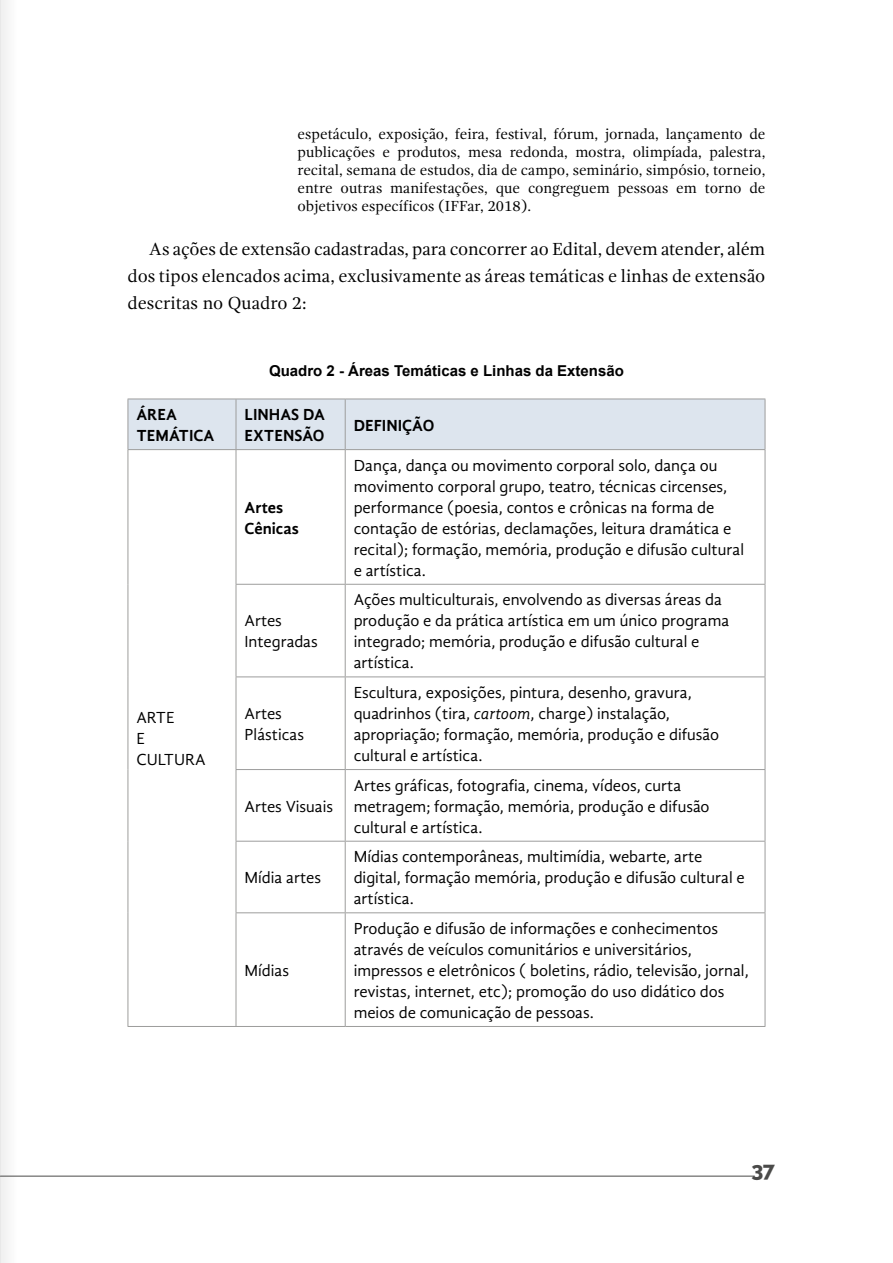
<style>
.page{position:relative;width:893px;height:1263px;background:#fff}
.page>*{position:absolute;margin:0;border:0;box-sizing:border-box;transform-origin:0 0}
.t1{font:800 21px "Raleway";color:#4a4a49}
.t2{font:18px/27px "Gandhi Serif";color:#000;text-align:justify}
.t3{font:16.5px/21px "Gandhi Sans";color:#000}
.t4{font:700 16.5px/21px "Gandhi Sans";color:#000}
.t5{font:15px/18px "Gandhi Serif";color:#000;text-align:justify}
.t6{font:700 15px "Arial";color:#000}
.s1{font-style:italic}
</style>
<div class="page">
<div style="left:0;top:0;width:18px;height:1263px;background:#f6f6f6"></div>
<hr style="left:0;top:1176px;width:754px;height:1px;background:#4a4a49">
<div style="left:129px;top:400px;width:636px;height:49px;background:#dde5ee"></div>
<hr style="left:236px;top:399px;width:1px;height:50px;background:#9d9d9c">
<hr style="left:345px;top:399px;width:1px;height:50px;background:#9d9d9c">
<hr style="left:345px;top:450px;width:1px;height:134px;background:#9d9d9c">
<hr style="left:236px;top:584px;width:109px;height:1px;background:#9d9d9c">
<hr style="left:345px;top:584px;width:420px;height:1px;background:#9d9d9c">
<hr style="left:345px;top:585px;width:1px;height:91px;background:#9d9d9c">
<hr style="left:236px;top:676px;width:109px;height:1px;background:#9d9d9c">
<hr style="left:345px;top:676px;width:420px;height:1px;background:#9d9d9c">
<hr style="left:345px;top:677px;width:1px;height:92px;background:#9d9d9c">
<hr style="left:236px;top:769px;width:109px;height:1px;background:#9d9d9c">
<hr style="left:345px;top:769px;width:420px;height:1px;background:#9d9d9c">
<hr style="left:345px;top:770px;width:1px;height:71px;background:#9d9d9c">
<hr style="left:236px;top:841px;width:109px;height:1px;background:#9d9d9c">
<hr style="left:345px;top:841px;width:420px;height:1px;background:#9d9d9c">
<hr style="left:345px;top:841px;width:1px;height:71px;background:#9d9d9c">
<hr style="left:236px;top:912px;width:109px;height:1px;background:#9d9d9c">
<hr style="left:345px;top:912px;width:420px;height:1px;background:#9d9d9c">
<hr style="left:345px;top:913px;width:1px;height:113px;background:#9d9d9c">
<hr style="left:236px;top:1026px;width:109px;height:1px;background:#9d9d9c">
<hr style="left:345px;top:1026px;width:420px;height:1px;background:#9d9d9c">
<hr style="left:765px;top:450px;width:1px;height:134px;background:#9d9d9c">
<hr style="left:765px;top:585px;width:1px;height:91px;background:#9d9d9c">
<hr style="left:765px;top:677px;width:1px;height:92px;background:#9d9d9c">
<hr style="left:765px;top:770px;width:1px;height:71px;background:#9d9d9c">
<hr style="left:765px;top:841px;width:1px;height:71px;background:#9d9d9c">
<hr style="left:765px;top:913px;width:1px;height:113px;background:#9d9d9c">
<hr style="left:128px;top:399px;width:108px;height:1px;background:#9d9d9c">
<hr style="left:128px;top:399px;width:1px;height:50px;background:#9d9d9c">
<hr style="left:236px;top:399px;width:109px;height:1px;background:#9d9d9c">
<hr style="left:345px;top:399px;width:420px;height:1px;background:#9d9d9c">
<hr style="left:765px;top:399px;width:1px;height:50px;background:#9d9d9c">
<hr style="left:128px;top:449px;width:108px;height:1px;background:#9d9d9c">
<hr style="left:236px;top:449px;width:109px;height:1px;background:#9d9d9c">
<hr style="left:345px;top:449px;width:420px;height:1px;background:#9d9d9c">
<hr style="left:128px;top:450px;width:1px;height:134px;background:#9d9d9c">
<hr style="left:236px;top:450px;width:1px;height:134px;background:#9d9d9c">
<hr style="left:128px;top:584px;width:1px;height:93px;background:#9d9d9c">
<hr style="left:236px;top:585px;width:1px;height:91px;background:#9d9d9c">
<hr style="left:128px;top:677px;width:1px;height:92px;background:#9d9d9c">
<hr style="left:236px;top:677px;width:1px;height:92px;background:#9d9d9c">
<hr style="left:128px;top:769px;width:1px;height:72px;background:#9d9d9c">
<hr style="left:236px;top:770px;width:1px;height:71px;background:#9d9d9c">
<hr style="left:128px;top:841px;width:1px;height:72px;background:#9d9d9c">
<hr style="left:236px;top:841px;width:1px;height:71px;background:#9d9d9c">
<hr style="left:128px;top:913px;width:1px;height:113px;background:#9d9d9c">
<hr style="left:236px;top:913px;width:1px;height:113px;background:#9d9d9c">
<hr style="left:128px;top:1026px;width:108px;height:1px;background:#9d9d9c">
<p class="t5" style="left:298px;top:125px;width:469px">espetáculo, exposição, feira, festival, fórum, jornada, lançamento de publicações e produtos, mesa redonda, mostra, olimpíada, palestra, recital, semana de estudos, dia de campo, seminário, simpósio, torneio, entre outras manifestações, que congreguem pessoas em torno de objetivos específicos (IFFar, 2018).</p>
<p class="t2" style="left:128px;top:236px;width:639px;text-indent:21px">As ações de extensão cadastradas, para concorrer ao Edital, devem atender, além dos tipos elencados acima, exclusivamente as áreas temáticas e linhas de extensão descritas no Quadro 2:</p>
<p class="t6" style="left:269px;top:360px;width:356px">Quadro 2 - Áreas Temáticas e Linhas da Extensão</p>
<p class="t4" style="left:136px;top:404px;width:80px">ÁREA<br>TEMÁTICA</p>
<p class="t4" style="left:244px;top:404px;width:82px">LINHAS DA<br>EXTENSÃO</p>
<p class="t4" style="left:354px;top:414px;width:82px">DEFINIÇÃO</p>
<p class="t3" style="left:136px;top:707px;width:71px">ARTE<br>E<br>CULTURA</p>
<p class="t4" style="left:244px;top:497px;width:56px">Artes<br>Cênicas</p>
<p class="t3" style="left:244px;top:610px;width:75px">Artes<br>Integradas</p>
<p class="t3" style="left:244px;top:703px;width:61px">Artes<br>Plásticas</p>
<p class="t3" style="left:244px;top:796px;width:90px">Artes Visuais</p>
<p class="t3" style="left:244px;top:867px;width:78px">Mídia artes</p>
<p class="t3" style="left:244px;top:960px;width:46px">Mídias</p>
<p class="t3" style="left:354px;top:455px;width:392px">Dança, dança ou movimento corporal solo, dança ou movimento corporal grupo, teatro, técnicas circenses, performance (poesia, contos e crônicas na forma de contação de estórias, declamações, leitura dramática e recital); formação, memória, produção e difusão cultural e artística.</p>
<p class="t3" style="left:354px;top:589px;width:377px">Ações multiculturais, envolvendo as diversas áreas da produção e da prática artística em um único programa integrado; memória, produção e difusão cultural e artística.</p>
<p class="t3" style="left:354px;top:682px;width:367px">Escultura, exposições, pintura, desenho, gravura, quadrinhos (tira, <span class="s1">cartoom</span>, charge) instalação, apropriação; formação, memória, produção e difusão cultural e artística.</p>
<p class="t3" style="left:354px;top:775px;width:357px">Artes gráficas, fotografia, cinema, vídeos, curta metragem; formação, memória, produção e difusão cultural e artística.</p>
<p class="t3" style="left:354px;top:846px;width:393px">Mídias contemporâneas, multimídia, webarte, arte digital, formação memória, produção e difusão cultural e artística.</p>
<p class="t3" style="left:354px;top:918px;width:397px">Produção e difusão de informações e conhecimentos através de veículos comunitários e universitários, impressos e eletrônicos ( boletins, rádio, televisão, jornal, revistas, internet, etc); promoção do uso didático dos meios de comunicação de pessoas.</p>
<p class="t1" style="left:751px;top:1157px;width:25px">37</p>
</div>
